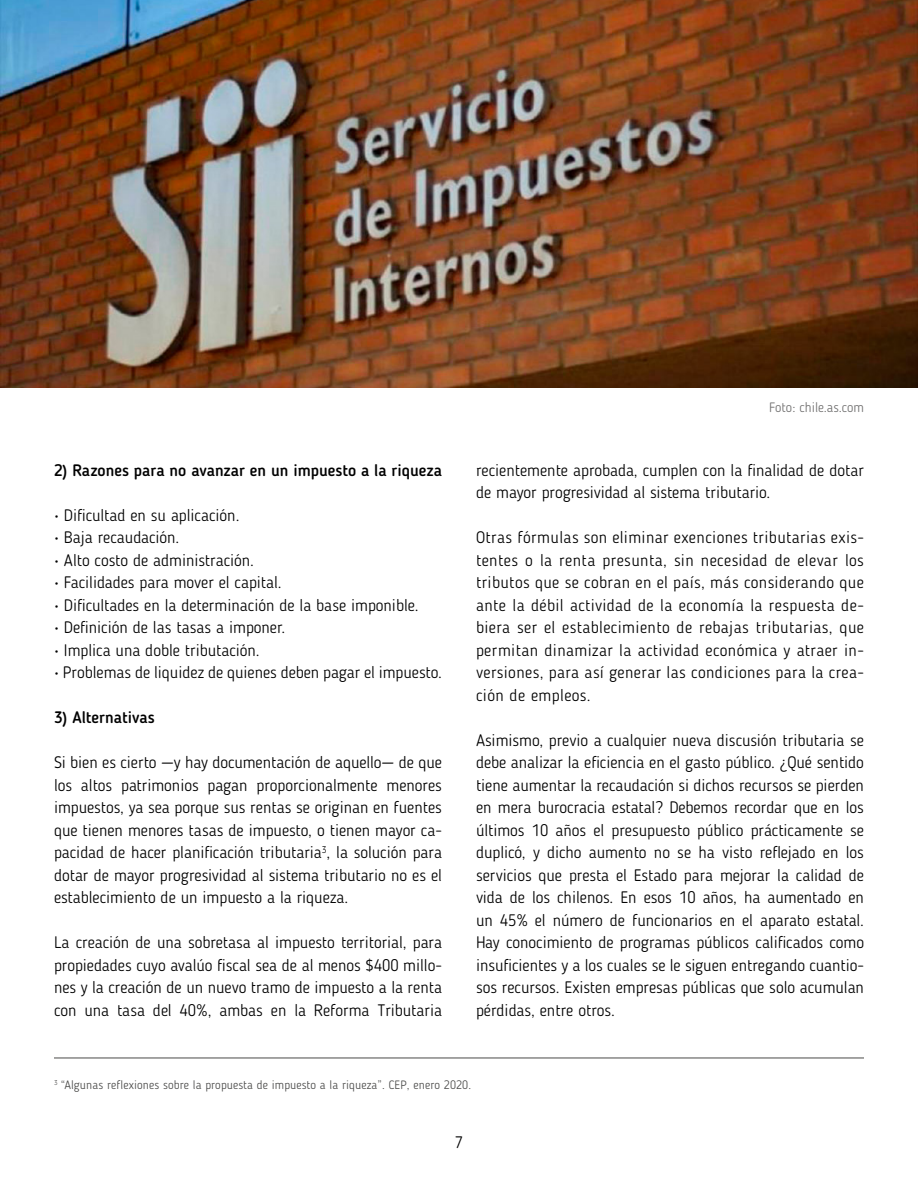
<style>
.page{position:relative;width:918px;height:1188px;background:#fff}
.page>*{position:absolute;margin:0;border:0;box-sizing:border-box;transform-origin:0 0}
.t1{font:300 16.5px/22.5px "Blogger Sans";color:#000;text-align:justify}
.t2{font:500 16.5px "Blogger Sans";color:#000}
.t3{font:300 13.5px "Blogger Sans";color:#706f6f}
.t4{font:300 12px "Blogger Sans";letter-spacing:.01em;color:#4a4a49}
.s1{font-family:"Aleo";font-weight:400;font-style:italic}
</style>
<div class="page">
<img style="left:0;top:0;width:918px;height:387px">
<hr style="left:54px;top:1058px;width:810px;height:1px;background:#4a4a49">
<p class="t2" style="left:54px;top:460px;width:389px">2) Razones para no avanzar en un impuesto a la riqueza</p>
<p class="t1" style="left:54px;top:504px;width:187px">• Dificultad en su aplicación.</p>
<p class="t1" style="left:54px;top:526px;width:127px">• Baja recaudación.</p>
<p class="t1" style="left:54px;top:549px;width:202px">• Alto costo de administración.</p>
<p class="t1" style="left:54px;top:571px;width:229px">• Facilidades para mover el capital.</p>
<p class="t1" style="left:54px;top:594px;width:366px">• Dificultades en la determinación de la base imponible.</p>
<p class="t1" style="left:54px;top:616px;width:233px">• Definición de las tasas a imponer.</p>
<p class="t1" style="left:54px;top:639px;width:207px">• Implica una doble tributación.</p>
<p class="t1" style="left:54px;top:661px;width:389px">• Problemas de liquidez de quienes deben pagar el impuesto.</p>
<p class="t2" style="left:54px;top:708px;width:102px">3) Alternativas</p>
<p class="t1" style="left:54px;top:751px;width:390px">Si bien es cierto <span class="s1">—</span>y hay documentación de aquello<span class="s1">—</span> de que los altos patrimonios pagan proporcionalmente menores impuestos, ya sea porque sus rentas se originan en fuentes que tienen menores tasas de impuesto, o tienen mayor ca&shy;pacidad de hacer planificación tributaria<sup>3</sup>, la solución para dotar de mayor progresividad al sistema tributario no es el establecimiento de un impuesto a la riqueza.</p>
<p class="t1" style="left:54px;top:931px;width:390px">La creación de una sobretasa al impuesto territorial, para propiedades cuyo avalúo fiscal sea de al menos $400 millo&shy;nes y la creación de un nuevo tramo de impuesto a la renta con una tasa del 40%, ambas en la Reforma Tributaria</p>
<p class="t3" style="left:769px;top:399px;width:96px">Foto: chile.as.com</p>
<p class="t1" style="left:476px;top:459px;width:390px">recientemente aprobada, cumplen con la finalidad de dotar de mayor progresividad al sistema tributario.</p>
<p class="t1" style="left:476px;top:526px;width:390px">Otras fórmulas son eliminar exenciones tributarias exis&shy;tentes o la renta presunta, sin necesidad de elevar los tributos que se cobran en el país, más considerando que ante la débil actividad de la economía la respuesta de&shy;biera ser el establecimiento de rebajas tributarias, que permitan dinamizar la actividad económica y atraer in&shy;versiones, para así generar las condiciones para la crea&shy;ción de empleos.</p>
<p class="t1" style="left:476px;top:729px;width:390px">Asimismo, previo a cualquier nueva discusión tributaria se debe analizar la eficiencia en el gasto público. ¿Qué sentido tiene aumentar la recaudación si dichos recursos se pierden en mera burocracia estatal? Debemos recordar que en los últimos 10 años el presupuesto público prácticamente se duplicó, y dicho aumento no se ha visto reflejado en los servicios que presta el Estado para mejorar la calidad de vida de los chilenos. En esos 10 años, ha aumentado en un 45% el número de funcionarios en el aparato estatal.<br>Hay conocimiento de programas públicos calificados como insuficientes y a los cuales se le siguen entregando cuantio&shy;sos recursos. Existen empresas públicas que solo acumulan pérdidas, entre otros.</p>
<p class="t4" style="left:54px;top:1078px;width:419px"><sup>3</sup> “Algunas reflexiones sobre la propuesta de impuesto a la riqueza”. CEP, enero 2020.</p>
<p class="t1" style="left:455px;top:1131px;width:10px">7</p>
</div>
